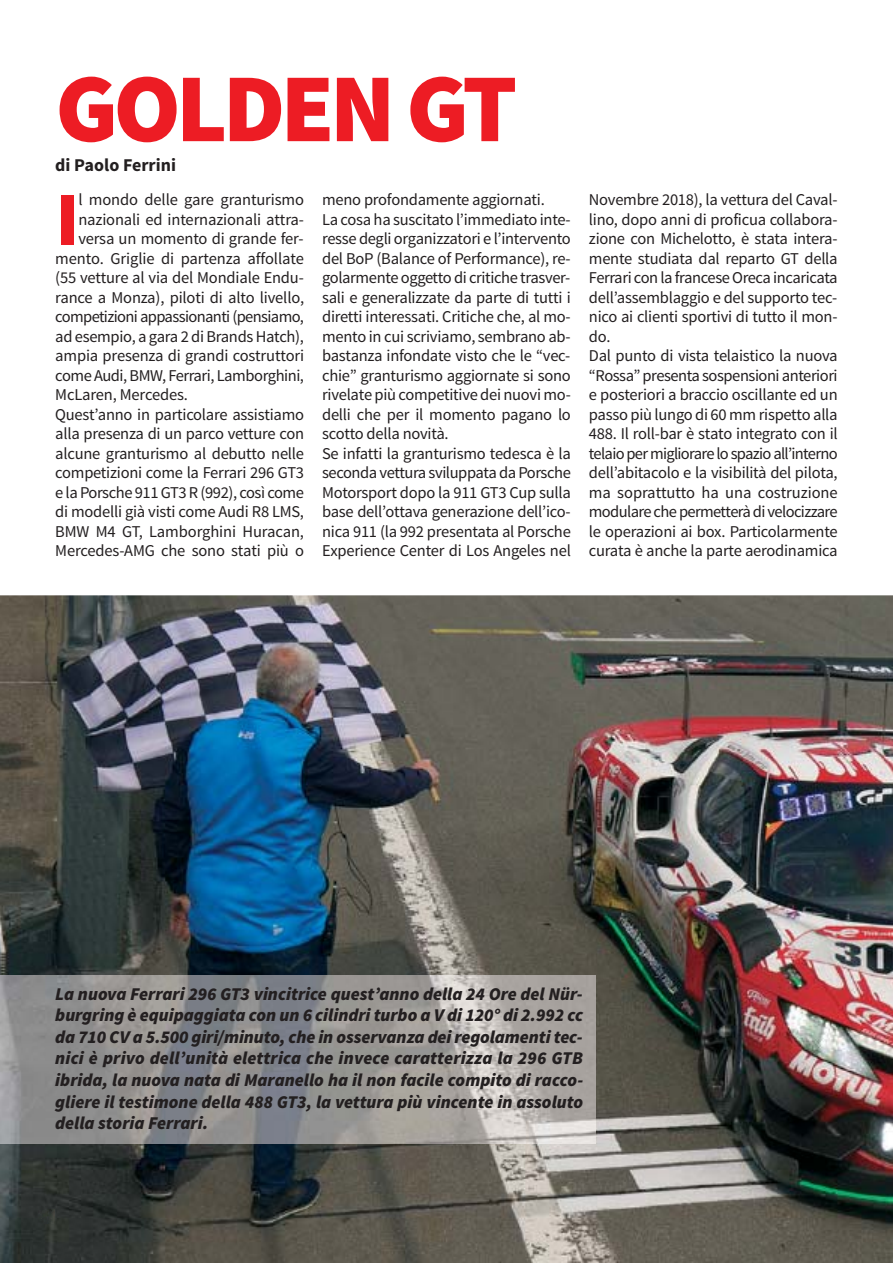
<style>
.page{position:relative;width:893px;height:1263px;background:#fff}
.page>*{position:absolute;margin:0;border:0;box-sizing:border-box;transform-origin:0 0}
.t1{font:900 97.5px "Source Sans Pro";letter-spacing:-.05em;color:#ed1c24}
.t2{font:900 75.6px "Source Sans Pro";color:#ed1c24}
.t3{font:italic 900 18px/21.6px "Source Sans Pro";color:#231f20;text-align:justify}
.t4{font:700 18px "Source Sans Pro";color:#231f20}
.t5{font:16.5px/19.5px "Source Sans Pro";letter-spacing:-.015em;color:#231f20}
.t6{font:16.5px "Source Sans Pro";letter-spacing:-.04em;color:#231f20}
</style>
<div class="page">
<img style="left:0;top:595px;width:893px;height:668px">
<svg style="left:39px;top:1210px;width:16px;height:13px"></svg>
<img style="left:0;top:975px;width:595px;height:168px">
<h1 class="t1" style="left:55px;top:70px;width:463px">GOLDEN GT</h1>
<p class="t4" style="left:55px;top:158px;width:122px">di Paolo Ferrini</p>
<h2 class="t2" style="left:55px;top:189px;width:25px">I</h2>
<p class="t5" style="left:78px;top:191px;width:227px">l mondo delle gare granturismo</p>
<p class="t5" style="left:322px;top:191px;width:250px">meno profondamente aggiornati.<br>La cosa ha suscitato l’immediato inte&shy;resse degli organizzatori e l’intervento del BoP (Balance of Performance), re&shy;golarmente oggetto di critiche trasver&shy;sali e generalizzate da parte di tutti i diretti interessati. Critiche che, al mo&shy;mento in cui scriviamo, sembrano ab&shy;bastanza infondate visto che le “vec&shy;chie” granturismo aggiornate si sono rivelate più competitive dei nuovi mo&shy;delli che per il momento pagano lo scotto della novità.<br>Se infatti la granturismo tedesca è la seconda vettura sviluppata da Porsche Motorsport dopo la 911 GT3 Cup sulla base dell’ottava generazione dell’ico&shy;nica 911 (la 992 presentata al Porsche Experience Center di Los Angeles nel</p>
<p class="t5" style="left:589px;top:191px;width:250px">Novembre 2018), la vettura del Caval&shy;lino, dopo anni di proficua collabora&shy;zione con Michelotto, è stata intera&shy;mente studiata dal reparto GT della Ferrari con la francese Oreca incaricata dell’assemblaggio e del supporto tec&shy;nico ai clienti sportivi di tutto il mon&shy;do.<br>Dal punto di vista telaistico la nuova “Rossa” presenta sospensioni anteriori e posteriori a braccio oscillante ed un passo più lungo di 60 mm rispetto alla 488. Il roll-bar è stato integrato con il telaio per migliorare lo spazio all’interno dell’abitacolo e la visibilità del pilota, ma soprattutto ha una costruzione modulare che permetterà di velocizzare le operazioni ai box. Particolarmente curata è anche la parte aerodinamica</p>
<p class="t5" style="left:78px;top:211px;width:227px">nazionali ed internazionali attra-</p>
<p class="t5" style="left:78px;top:230px;width:227px">versa un momento di grande fer-</p>
<p class="t5" style="left:55px;top:250px;width:250px">mento. Griglie di partenza affollate</p>
<p class="t5" style="left:55px;top:269px;width:250px">(55 vetture al via del Mondiale Endu-</p>
<p class="t5" style="left:55px;top:289px;width:250px">rance a Monza), piloti di alto livello,</p>
<p class="t6" style="left:55px;top:310px;width:250px">competizioni appassionanti (pensiamo,</p>
<p class="t5" style="left:55px;top:328px;width:250px">ad esempio, a gara 2 di Brands Hatch),</p>
<p class="t5" style="left:55px;top:347px;width:250px">ampia presenza di grandi costruttori</p>
<p class="t5" style="left:55px;top:367px;width:250px">come Audi, BMW, Ferrari, Lamborghini,</p>
<p class="t5" style="left:55px;top:386px;width:134px">McLaren, Mercedes.</p>
<p class="t5" style="left:55px;top:406px;width:250px">Quest’anno in particolare assistiamo</p>
<p class="t5" style="left:55px;top:425px;width:250px">alla presenza di un parco vetture con</p>
<p class="t5" style="left:55px;top:445px;width:250px">alcune granturismo al debutto nelle</p>
<p class="t5" style="left:55px;top:464px;width:250px">competizioni come la Ferrari 296 GT3</p>
<p class="t5" style="left:55px;top:484px;width:250px">e la Porsche 911 GT3 R (992), così come</p>
<p class="t5" style="left:55px;top:503px;width:250px">di modelli già visti come Audi R8 LMS,</p>
<p class="t5" style="left:55px;top:523px;width:250px">BMW M4 GT, Lamborghini Huracan,</p>
<p class="t5" style="left:55px;top:542px;width:250px">Mercedes-AMG che sono stati più o</p>
<p class="t3" style="left:55px;top:984px;width:530px">La nuova Ferrari 296 GT3 vincitrice quest’anno della 24 Ore del Nür&shy;burgring è equipaggiata con un 6 cilindri turbo a V di 120° di 2.992 cc da 710 CV a 5.500 giri/minuto, che in osservanza dei regolamenti tec&shy;nici è privo dell’unità elettrica che invece caratterizza la 296 GTB ibrida, la nuova nata di Maranello ha il non facile compito di racco&shy;gliere il testimone della 488 GT3, la vettura più vincente in assoluto della storia Ferrari.</p>
</div>
